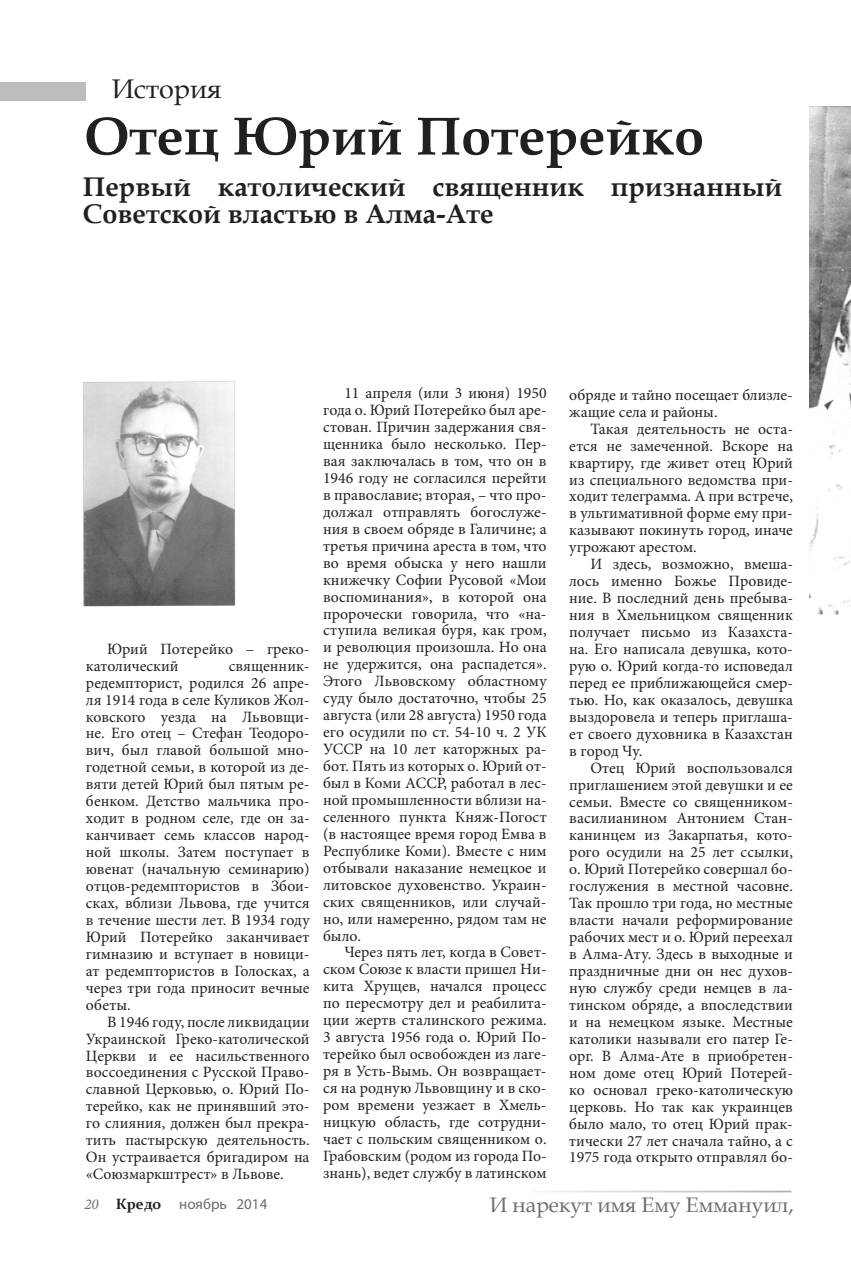
<style>
.page{position:relative;width:851px;height:1263px;background:#fff}
.page>*{position:absolute;margin:0;border:0;box-sizing:border-box;transform-origin:0 0}
.t1{font:700 54px "Book Antiqua";color:#231f20}
.t2{font:700 27px/27px "Book Antiqua";color:#231f20}
.t3{font:27px "Book Antiqua";color:#231f20}
.t4{font:21px "Book Antiqua";color:#6c6d70}
.t5{font:15.75px/17px "Minion Pro";color:#231f20;text-align:justify}
.t6{font:15px "Myriad Pro";color:#6c6d70}
.s1{font-family:"Minion Pro";font-style:italic}
.s2{font-family:"Constantia";font-weight:700;color:#231f20}
</style>
<div class="page">
<div style="left:0;top:83px;width:85px;height:18px;background:#bcbdc0"></div>
<img style="left:83px;top:381px;width:153px;height:226px">
<img style="left:809px;top:106px;width:41px;height:509px">
<h2 class="t3" style="left:112px;top:70px;width:111px">История</h2>
<h1 class="t1" style="left:84px;top:99px;width:621px">Отец Юрий Потерейко</h1>
<h2 class="t2" style="left:83px;top:174px;width:701px">Первый католический священник признанный<br>Советской властью в Алма-Ате</h2>
<p class="t5" style="left:86px;top:640px;width:225px;text-indent:21px">Юрий Потерейко – греко&shy;католический</p>
<p class="t5" style="left:86px;top:657px;width:225px;text-indent:143px">священник&shy;редемпторист, родился 26 апре&shy;ля 1914 года в селе Куликов Жол&shy;ковского уезда на Львовщи&shy;не. Его отец – Стефан Теодоро&shy;вич, был главой большой мно&shy;годетной семьи, в которой из де&shy;вяти детей Юрий был пятым ре&shy;бенком. Детство мальчика про&shy;ходит в родном селе, где он за&shy;канчивает семь классов народ&shy;ной школы. Затем поступает в ювенат (начальную семинарию) отцов-редемптористов в Збои&shy;сках, вблизи Львова, где учится в течение шести лет. В 1934 году Юрий Потерейко заканчивает гимназию и вступает в новици&shy;ат редемптористов в Голосках, а через три года приносит вечные обеты.</p>
<p class="t5" style="left:86px;top:1013px;width:225px;text-indent:21px">В 1946 году, после ликвидации Украинской Греко-католической Церкви и ее насильственного воссоединения с Русской Право&shy;славной Церковью, о. Юрий По&shy;терейко, как не принявший это&shy;го слияния, должен был прекра&shy;тить пастырскую деятельность.<br>Он устраивается бригадиром на «Союзмаркштрест» в Львове.</p>
<p class="t5" style="left:323px;top:385px;width:225px;text-indent:21px">11 апреля (или 3 июня) 1950 года о. Юрий Потерейко был аре&shy;стован. Причин задержания свя&shy;щенника было несколько. Пер&shy;вая заключалась в том, что он в 1946 году не согласился перейти в православие; вторая, – что про&shy;должал отправлять богослуже&shy;ния в своем обряде в Галичине; а третья причина ареста в том, что во время обыска у него нашли книжечку Софии Русовой «Мои воспоминания», в которой она пророчески говорила, что «на&shy;ступила великая буря, как гром, и революция произошла. Но она не удержится, она распадется».<br>Этого Львовскому областному суду было достаточно, чтобы 25 августа (или 28 августа) 1950 года его осудили по ст. 54-10 ч. 2 УК УССР на 10 лет каторжных ра&shy;бот. Пять из которых о. Юрий от&shy;был в Коми АССР, работал в лес&shy;ной промышленности вблизи на&shy;селенного пункта Княж-Погост (в настоящее время город Емва в Республике Коми). Вместе с ним отбывали наказание немецкое и литовское духовенство. Украин&shy;ских священников, или случай&shy;но, или намеренно, рядом там не было.</p>
<p class="t5" style="left:323px;top:944px;width:225px;text-indent:21px">Через пять лет, когда в Совет&shy;ском Союзе к власти пришел Ни&shy;кита Хрущев, начался процесс по пересмотру дел и реабилита&shy;ции жертв сталинского режима.<br>3 августа 1956 года о. Юрий По&shy;терейко был освобожден из лаге&shy;ря в Усть-Вымь. Он возвращает&shy;ся на родную Львовщину и в ско&shy;ром времени уезжает в Хмель&shy;ницкую область, где сотрудни&shy;чает с польским священником о.<br>Грабовским (родом из города По&shy;знань), ведет службу в латинском</p>
<p class="t5" style="left:569px;top:386px;width:225px">обряде и тайно посещает близле&shy;жащие села и районы.</p>
<p class="t5" style="left:569px;top:420px;width:225px;text-indent:21px">Такая деятельность не оста&shy;ется не замеченной. Вскоре на квартиру, где живет отец Юрий из специального ведомства при&shy;ходит телеграмма. А при встрече, в ультимативной форме ему при&shy;казывают покинуть город, иначе угрожают арестом.</p>
<p class="t5" style="left:569px;top:556px;width:225px;text-indent:21px">И здесь, возможно, вмеша&shy;лось именно Божье Провиде&shy;ние. В последний день пребыва&shy;ния в Хмельницком священник получает письмо из Казахста&shy;на. Его написала девушка, кото&shy;рую о. Юрий когда-то исповедал перед ее приближающейся смер&shy;тью. Но, как оказалось, девушка выздоровела и теперь приглаша&shy;ет своего духовника в Казахстан в город Чу.</p>
<p class="t5" style="left:569px;top:759px;width:225px;text-indent:21px">Отец Юрий воспользовался приглашением этой девушки и ее семьи. Вместе со священником&shy;василианином Антонием Стан&shy;канинцем из Закарпатья, кото&shy;рого осудили на 25 лет ссылки, о. Юрий Потерейко совершал бо&shy;гослужения в местной часовне.<br>Так прошло три года, но местные власти начали реформирование рабочих мест и о. Юрий переехал в Алма-Ату. Здесь в выходные и праздничные дни он нес духов&shy;ную службу среди немцев в ла&shy;тинском обряде, а впоследствии и на немецком языке. Местные католики называли его патер Ге&shy;орг. В Алма-Ате в приобретен&shy;ном доме отец Юрий Потерей&shy;ко основал греко-католическую церковь. Но так как украинцев было мало, то отец Юрий прак&shy;тически 27 лет сначала тайно, а с 1975 года открыто отправлял бо-</p>
<p class="t6" style="left:84px;top:1195px;width:184px"><span class="s1">20</span> <span class="s2">Кредо</span> ноябрь 2014</p>
<h3 class="t4" style="left:490px;top:1190px;width:305px">И нарекут имя Ему Еммануил,</h3>
</div>
